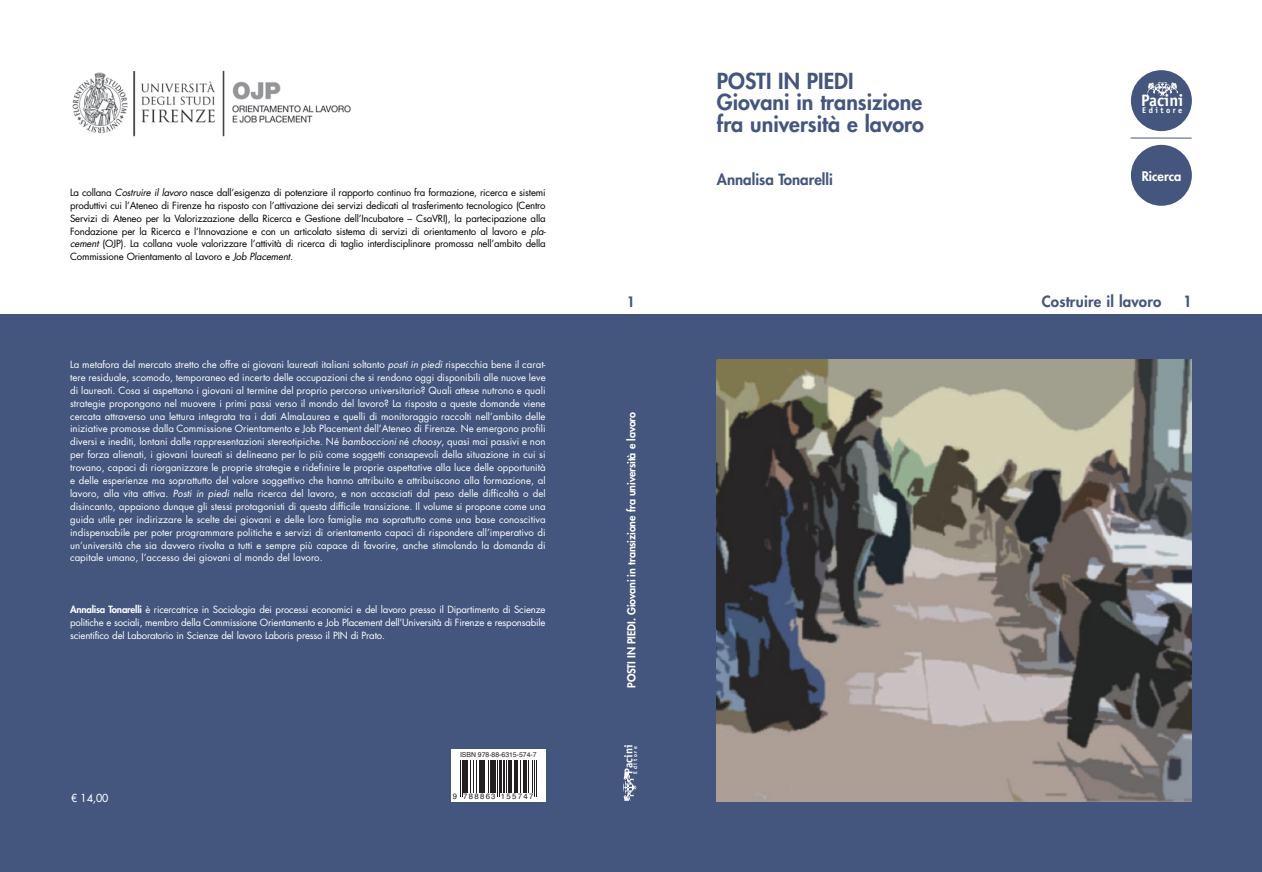
<style>
.page{position:relative;width:1262px;height:872px;background:#fff}
.page>*{position:absolute;margin:0;border:0;box-sizing:border-box;transform-origin:0 0}
.t1{font:800 21.5px/21.5px "Futura Std";color:#44567d}
.t2{font:700 16.5px "Officina Sans Std";color:#fff}
.t3{font:800 15px "Futura Std";letter-spacing:.01em;color:#44567d}
.t4{font:800 14px "Futura Std";color:#44567d}
.t5{font:800 12.88px "Futura Std";color:#fff}
.t6{font:700 11.25px "Officina Sans Std";color:#fff}
.t7{font:800 10.75px "Futura Std";letter-spacing:-.015em;color:#fff}
.t8{font:500 10.75px "Futura Std";color:#fff}
.t9{font:9.62px/12.9px "Futura Std";letter-spacing:-.01em;color:#fff;text-align:justify}
.t10{font:9.62px/12.9px "Futura Std";letter-spacing:-.02em;color:#000;text-align:justify}
.t11{font:700 8.25px "Officina Sans Std";letter-spacing:.3em;color:#fff}
.t12{font:7.75px "Helvetica";letter-spacing:.17em;color:#231f20}
.t13{font:6.88px "Helvetica";color:#231f20}
.t14{font:700 5.75px "Officina Sans Std";letter-spacing:.3em;color:#fff}
.s1{font-style:italic}
.s2{font-weight:800}
</style>
<div class="page">
<div style="left:0;top:314px;width:1261px;height:558px;background:#44567d"></div>
<div style="left:451px;top:748px;width:94px;height:53px;background:#fff"></div>
<img style="left:72px;top:70px;width:279px;height:67px">
<img style="left:624px;top:773px;width:13px;height:28px">
<img style="left:716px;top:360px;width:475px;height:441px">
<div style="left:1130px;top:145px;width:61px;height:61px;background:#44567d;border-radius:50%"></div>
<div style="left:1130px;top:70px;width:61px;height:61px;background:#44567d;border-radius:50%"></div>
<hr style="left:1130px;top:138px;width:61px;height:1px;background:#44567d">
<img style="left:1147px;top:83px;width:30px;height:15px">
<hr style="left:460px;top:760px;width:1px;height:36px;background:#231f20">
<hr style="left:461px;top:760px;width:1px;height:36px;background:#231f20">
<hr style="left:463px;top:760px;width:3px;height:32px;background:#231f20">
<hr style="left:466px;top:760px;width:2px;height:32px;background:#231f20">
<hr style="left:470px;top:760px;width:1px;height:32px;background:#231f20">
<hr style="left:473px;top:760px;width:1px;height:32px;background:#231f20">
<hr style="left:476px;top:760px;width:1px;height:32px;background:#231f20">
<hr style="left:478px;top:760px;width:1px;height:32px;background:#231f20">
<hr style="left:480px;top:760px;width:2px;height:32px;background:#231f20">
<hr style="left:482px;top:760px;width:3px;height:32px;background:#231f20">
<hr style="left:488px;top:760px;width:1px;height:32px;background:#231f20">
<hr style="left:490px;top:760px;width:1px;height:32px;background:#231f20">
<hr style="left:491px;top:760px;width:3px;height:32px;background:#231f20">
<hr style="left:495px;top:760px;width:1px;height:32px;background:#231f20">
<hr style="left:497px;top:760px;width:1px;height:36px;background:#231f20">
<hr style="left:498px;top:760px;width:1px;height:36px;background:#231f20">
<hr style="left:500px;top:760px;width:2px;height:32px;background:#231f20">
<hr style="left:503px;top:760px;width:2px;height:32px;background:#231f20">
<hr style="left:506px;top:760px;width:1px;height:32px;background:#231f20">
<hr style="left:508px;top:760px;width:3px;height:32px;background:#231f20">
<hr style="left:511px;top:760px;width:1px;height:32px;background:#231f20">
<hr style="left:514px;top:760px;width:2px;height:32px;background:#231f20">
<hr style="left:517px;top:760px;width:1px;height:32px;background:#231f20">
<hr style="left:520px;top:760px;width:1px;height:32px;background:#231f20">
<hr style="left:523px;top:760px;width:1px;height:32px;background:#231f20">
<hr style="left:524px;top:760px;width:3px;height:32px;background:#231f20">
<hr style="left:528px;top:760px;width:1px;height:32px;background:#231f20">
<hr style="left:531px;top:760px;width:1px;height:32px;background:#231f20">
<hr style="left:534px;top:760px;width:1px;height:36px;background:#231f20">
<hr style="left:535px;top:760px;width:1px;height:36px;background:#231f20">
<p class="t10" style="left:70px;top:186px;width:477px">La collana <span class="s1">Costruire il lavoro</span> nasce dall’esigenza di potenziare il rapporto continuo fra formazione, ricerca e sistemi produttivi cui l’Ateneo di Firenze ha risposto con l’attivazione dei servizi dedicati al trasferimento tecnologico (Centro Servizi di Ateneo per la Valorizzazione della Ricerca e Gestione dell’Incubatore – CsaVRI), la partecipazione alla Fondazione per la Ricerca e l’Innovazione e con un articolato sistema di servizi di orientamento al lavoro e <span class="s1">pla&shy;cement</span> (OJP). La collana vuole valorizzare l’attività di ricerca di taglio interdisciplinare promossa nell’ambito della Commissione Orientamento al Lavoro e <span class="s1">Job Placement.</span></p>
<p class="t9" style="left:70px;top:358px;width:477px">La metafora del mercato stretto che offre ai giovani laureati italiani soltanto <span class="s1">posti in piedi</span> rispecchia bene il carat&shy;tere residuale, scomodo, temporaneo ed incerto delle occupazioni che si rendono oggi disponibili alle nuove leve di laureati. Cosa si aspettano i giovani al termine del proprio percorso universitario? Quali attese nutrono e quali strategie propongono nel muovere i primi passi verso il mondo del lavoro? La risposta a queste domande viene cercata attraverso una lettura integrata tra i dati AlmaLaurea e quelli di monitoraggio raccolti nell’ambito delle iniziative promosse dalla Commissione Orientamento e Job Placement dell’Ateneo di Firenze. Ne emergono profili diversi e inediti, lontani dalle rappresentazioni stereotipiche. Né <span class="s1">bamboccioni</span> né <span class="s1">choosy</span>, quasi mai passivi e non per forza alienati, i giovani laureati si delineano per lo più come soggetti consapevoli della situazione in cui si trovano, capaci di riorganizzare le proprie strategie e ridefinire le proprie aspettative alla luce delle opportunità e delle esperienze ma soprattutto del valore soggettivo che hanno attribuito e attribuiscono alla formazione, al lavoro, alla vita attiva. <span class="s1">Posti in piedi</span> nella ricerca del lavoro, e non accasciati dal peso delle difficoltà o del disincanto, appaiono dunque gli stessi protagonisti di questa difficile transizione. Il volume si propone come una guida utile per indirizzare le scelte dei giovani e delle loro famiglie ma soprattutto come una base conoscitiva indispensabile per poter programmare politiche e servizi di orientamento capaci di rispondere all’imperativo di un’università che sia davvero rivolta a tutti e sempre più capace di favorire, anche stimolando la domanda di capitale umano, l’accesso dei giovani al mondo del lavoro.</p>
<p class="t9" style="left:70px;top:603px;width:477px"><span class="s2">Annalisa Tonarelli</span> è ricercatrice in Sociologia dei processi economici e del lavoro presso il Dipartimento di Scienze politiche e sociali, membro della Commissione Orientamento e Job Placement dell’Università di Firenze e responsabile scientifico del Laboratorio in Scienze del lavoro Laboris presso il PIN di Prato.</p>
<p class="t8" style="left:71px;top:791px;width:39px">€ 14,00</p>
<p class="t13" style="left:460px;top:749px;width:78px">ISBN 978-88-6315-574-7</p>
<p class="t12" style="left:453px;top:790px;width:82px">9 788863 155747</p>
<h1 class="t1" style="left:717px;top:70px;width:209px">posti in piedi<br>Giovani in transizione fra università e lavoro</h1>
<h3 class="t3" style="left:717px;top:170px;width:118px">Annalisa Tonarelli</h3>
<h2 class="t2" style="left:1141px;top:90px;width:44px">Pacini</h2>
<p class="t11" style="left:1142px;top:105px;width:42px">Editore</p>
<h3 class="t5" style="left:1141px;top:168px;width:41px">Ricerca</h3>
<h3 class="t4" style="left:627px;top:292px;width:10px">1</h3>
<h3 class="t3" style="left:1041px;top:291px;width:121px">Costruire il lavoro</h3>
<h3 class="t3" style="left:1183px;top:291px;width:10px">1</h3>
<p class="t7" style="left:624px;top:688px;width:277px;rotate:-90deg">Posti in piedi. Giovani in transizione fra università e lavoro</p>
<p class="t6" style="left:621px;top:773px;width:30px;rotate:-90deg">Pacini</p>
<p class="t14" style="left:631px;top:773px;width:29px;rotate:-90deg">Editore</p>
</div>
